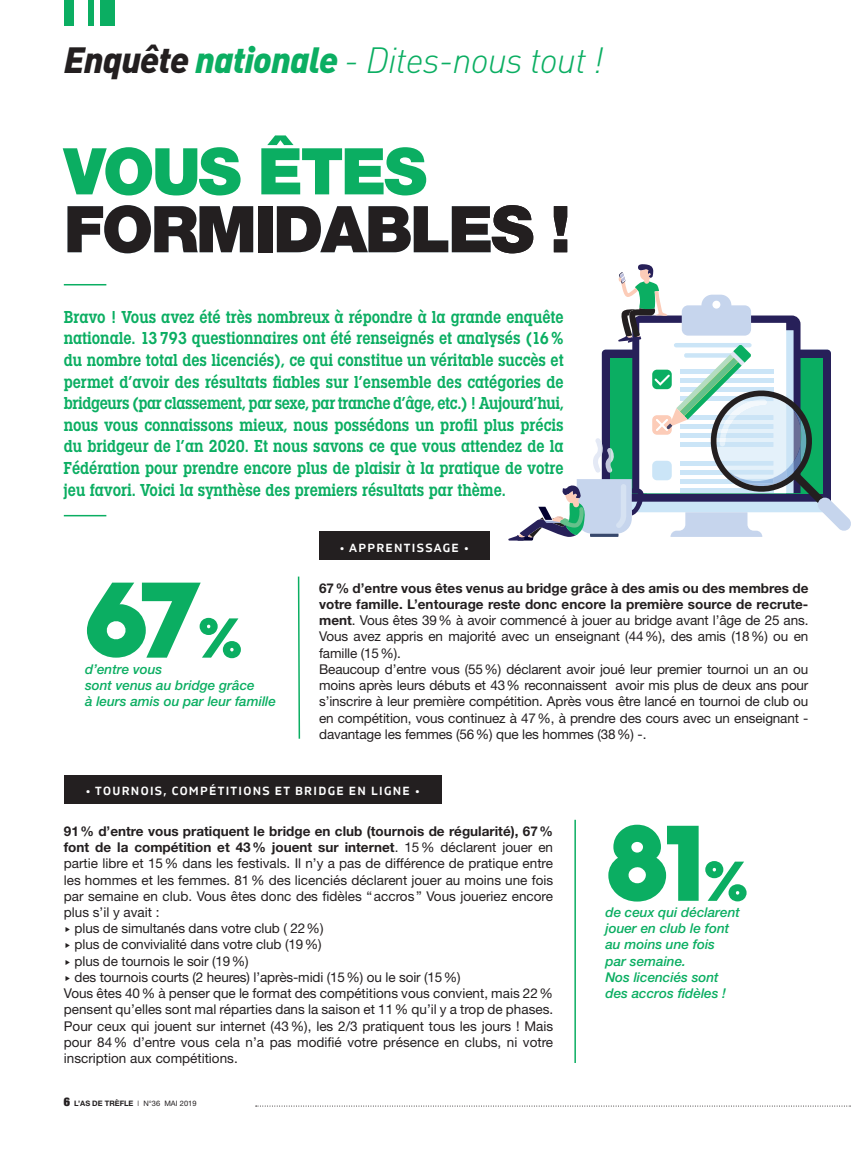
<style>
.page{position:relative;width:851px;height:1149px;background:#fff}
.page>*{position:absolute;margin:0;border:0;box-sizing:border-box;transform-origin:0 0}
.t1{font:900 107.55px "Hurme Geometric Sans 1";color:#0bae62}
.t2{font:900 64.5px "Helvetica Neue";letter-spacing:-.04em;color:#231f20}
.t3{font:900 64.5px "Helvetica Neue";letter-spacing:-.04em;color:#0bae62}
.t4{font:italic 300 36px "DIN";letter-spacing:-.025em;color:#0bae62}
.t5{font:600 18px/21.6px "Lubalin Graph Cd ITC";color:#0bae62;text-align:justify}
.t6{font:13.5px/16.2px "Helvetica Neue";letter-spacing:-.01em;color:#231f20}
.t7{font:italic 500 13.5px/16.2px "Helvetica Neue";color:#0bae62}
.t8{font:600 12px "Gilam";letter-spacing:.11em;color:#fff}
.t9{font:700 7.5px "Helvetica Neue";color:#231f20}
.s1{font-family:"DIN Black Italic Alt";font-weight:400;font-style:normal;color:#231f20}
.s2{font-family:"DIN Black Italic Alt";font-weight:400;font-style:normal}
.s3{font-size:56.25px}
.s4{font-weight:700}
.s5{font-family:"Hurme Geometric Sans 4"}
.s6{font-weight:900;font-stretch:expanded;font-size:12px}
.s7{font-weight:300}
.s8{font-weight:400}
</style>
<div class="page">
<svg style="left:255px;top:1105px;width:596px;height:1px"></svg>
<div style="left:100px;top:0;width:14px;height:26px;background:#0bae62"></div>
<div style="left:88px;top:0;width:6px;height:26px;background:#0bae62"></div>
<div style="left:64px;top:0;width:9px;height:26px;background:#0bae62"></div>
<div style="left:319px;top:531px;width:170px;height:29px;background:#231f20"></div>
<div style="left:64px;top:774px;width:377px;height:29px;background:#231f20"></div>
<svg style="left:297px;top:576px;width:4px;height:163px"></svg>
<hr style="left:574px;top:819px;width:2px;height:243px;background:#0bae62">
<svg style="left:508px;top:264px;width:342px;height:276px"></svg>
<hr style="left:64px;top:514px;width:42px;height:2px;background:#0bae62">
<hr style="left:64px;top:284px;width:42px;height:1px;background:#0bae62">
<h3 class="t4" style="left:64px;top:38px;width:541px"><span class="s1">Enquête</span> <span class="s2">nationale</span> - Dites-nous tout !</h3>
<h2 class="t3" style="left:64px;top:133px;width:364px">VOUS ÊTES</h2>
<h2 class="t2" style="left:64px;top:191px;width:508px">FORMIDABLES !</h2>
<p class="t5" style="left:64px;top:306px;width:501px">Bravo ! Vous avez été très nombreux à répondre à la grande enquête nationale. 13793 questionnaires ont été renseignés et analysés (16% du nombre total des licenciés), ce qui constitue un véritable succès et permet d’avoir des résultats fiables sur l’ensemble des catégories de bridgeurs (par classement, par sexe, par tranche d’âge, etc.) ! Aujourd’hui, nous vous connaissons mieux, nous possédons un profil plus précis du bridgeur de l’an 2020. Et nous savons ce que vous attendez de la Fédération pour prendre encore plus de plaisir à la pratique de votre jeu favori. Voici la synthèse des premiers résultats par thème.</p>
<h1 class="t1" style="left:85px;top:544px;width:158px">67<span class="s3">%</span></h1>
<p class="t7" style="left:85px;top:660px;width:192px">d’entre vous<br>sont venus au bridge grâce<br>à leurs amis ou par leur famille</p>
<p class="t8" style="left:339px;top:538px;width:130px">• APPRENTISSAGE •</p>
<p class="t6" style="left:319px;top:579px;width:491px"><span class="s4">67% d’entre vous êtes venus au bridge grâce à des amis ou des membres de votre famille. L’entourage reste donc encore la première source de recrute&shy;ment</span>. Vous êtes 39% à avoir commencé à jouer au bridge avant l’âge de 25 ans.<br>Vous avez appris en majorité avec un enseignant (44%), des amis (18%) ou en famille (15%).<br>Beaucoup d’entre vous (55%) déclarent avoir joué leur premier tournoi un an ou moins après leurs débuts et 43% reconnaissent avoir mis plus de deux ans pour s’inscrire à leur première compétition. Après vous être lancé en tournoi de club ou en compétition, vous continuez à 47%, à prendre des cours avec un enseignant - davantage les femmes (56%) que les hommes (38%) -.</p>
<p class="t8" style="left:86px;top:781px;width:335px">• TOURNOIS, COMPÉTITIONS ET BRIDGE EN LIGNE •</p>
<p class="t6" style="left:64px;top:822px;width:491px"><span class="s4">91% d’entre vous pratiquent le bridge en club (tournois de régularité), 67% font de la compétition et 43% jouent sur internet</span>. 15% déclarent jouer en partie libre et 15% dans les festivals. Il n’y a pas de différence de pratique entre les hommes et les femmes. 81% des licenciés déclarent jouer au moins une fois par semaine en club. Vous êtes donc des fidèles “accros” Vous joueriez encore plus s’il y avait :<br><span class="s5">►</span> plus de simultanés dans votre club ( 22%)<br><span class="s5">►</span> plus de convivialité dans votre club (19%)<br><span class="s5">►</span> plus de tournois le soir (19%)<br><span class="s5">►</span> des tournois courts (2 heures) l’après-midi (15%) ou le soir (15%)<br>Vous êtes 40% à penser que le format des compétitions vous convient, mais 22% pensent qu’elles sont mal réparties dans la saison et 11% qu’il y a trop de phases.<br>Pour ceux qui jouent sur internet (43%), les 2/3 pratiquent tous les jours ! Mais pour 84% d’entre vous cela n’a pas modifié votre présence en clubs, ni votre inscription aux compétitions.</p>
<p class="t9" style="left:64px;top:1098px;width:134px"><span class="s6">6</span> L’AS DE TRÈFLE <span class="s7">I</span> <span class="s8">N°36 MAI 2019</span></p>
<h1 class="t1" style="left:605px;top:787px;width:144px">81<span class="s3">%</span></h1>
<p class="t7" style="left:605px;top:903px;width:136px">de ceux qui déclarent jouer en club le font au moins une fois<br>par semaine.<br>Nos licenciés sont des accros fidèles !</p>
</div>
